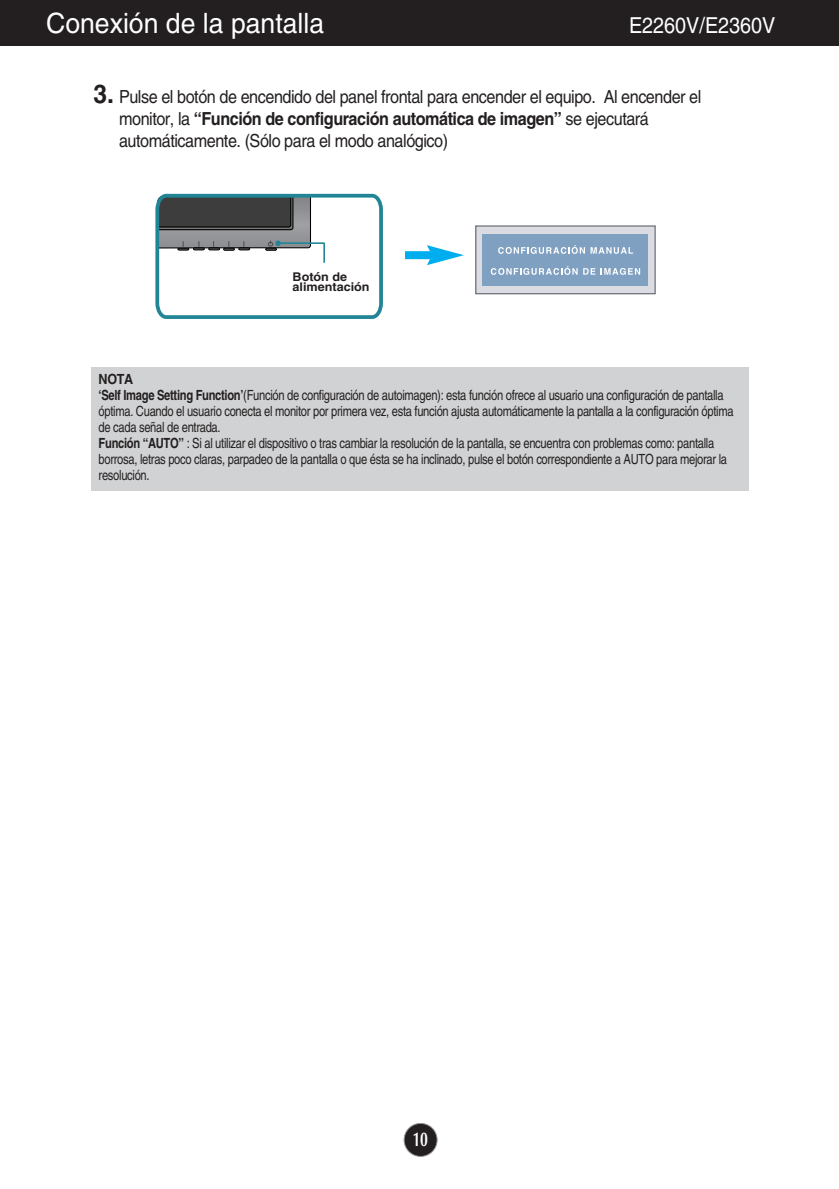
<style>
.page{position:relative;width:839px;height:1189px;background:#fff}
.page>*{position:absolute;margin:0;border:0;box-sizing:border-box;transform-origin:0 0}
.t1{font:28px "Helvetica";color:#fff;scale:.95 1}
.t2{font:22px "Helvetica";color:#fff;scale:.9 1}
.t3{font:700 20px "Optima";color:#fff;scale:.7 1}
.t4{font:18px/22px "Helvetica";letter-spacing:-.03em;color:#231f20;scale:.9 1}
.t5{font:14px/16px "Helvetica";letter-spacing:-.03em;color:#231f20;scale:.8 1}
.t6{font:700 12px/10px "Helvetica";color:#231f20;scale:1.05 1}
.s1{font-weight:700;font-size:26px}
.s2{font-weight:700}
</style>
<div class="page">
<div style="left:404px;top:1123px;width:33px;height:33px;background:#231f20;border-radius:50%"></div>
<div style="left:403px;top:1123px;width:34px;height:34px;border:2px solid #939598;border-radius:50%"></div>
<div style="left:0;top:0;width:839px;height:45px;background:#231f20"></div>
<div style="left:91px;top:367px;width:658px;height:124px;background:#d1d2d4"></div>
<svg style="left:155px;top:193px;width:228px;height:126px"></svg>
<hr style="left:323px;top:243px;width:2px;height:20px;background:#218596">
<div style="left:405px;top:251px;width:29px;height:8px;background:#00aeef"></div>
<svg style="left:427px;top:245px;width:37px;height:20px"></svg>
<div style="left:476px;top:226px;width:179px;height:68px;background:#dadce2"></div>
<div style="left:475px;top:225px;width:180px;height:69px;border:1px solid #656c70"></div>
<div style="left:482px;top:234px;width:166px;height:52px;background:#7fa0c1"></div>
<svg style="left:498px;top:245px;width:135px;height:9px"></svg>
<svg style="left:491px;top:266px;width:86px;height:9px"></svg>
<svg style="left:583px;top:268px;width:12px;height:7px"></svg>
<svg style="left:601px;top:268px;width:39px;height:7px"></svg>
<h1 class="t1" style="left:46px;top:13px;width:294px">Conexión de la pantalla</h1>
<h2 class="t2" style="left:629px;top:17px;width:164px">E2260V/E2360V</h2>
<p class="t4" style="left:119px;top:88px;width:648px;text-indent:-26px"><span class="s1">3.</span> Pulse el botón de encendido del panel frontal para encender el equipo. Al encender el monitor, la <span class="s2">“Función de configuración automática de imagen”</span> se ejecutará automáticamente. (Sólo para el modo analógico)</p>
<p class="t6" style="left:292px;top:273px;width:75px">Botón de alimentación</p>
<p class="t5" style="left:99px;top:372px;width:795px"><span class="s2">NOTA<br>‘Self Image Setting Function’</span>(Función de configuración de autoimagen): esta función ofrece al usuario una configuración de pantalla óptima. Cuando el usuario conecta el monitor por primera vez, esta función ajusta automáticamente la pantalla a la configuración óptima de cada señal de entrada.<br><span class="s2">Función “AUTO”</span> : Si al utilizar el dispositivo o tras cambiar la resolución de la pantalla, se encuentra con problemas como: pantalla borrosa, letras poco claras, parpadeo de la pantalla o que ésta se ha inclinado, pulse el botón correspondiente a AUTO para mejorar la resolución.</p>
<h3 class="t3" style="left:413px;top:1131px;width:23px">10</h3>
</div>
